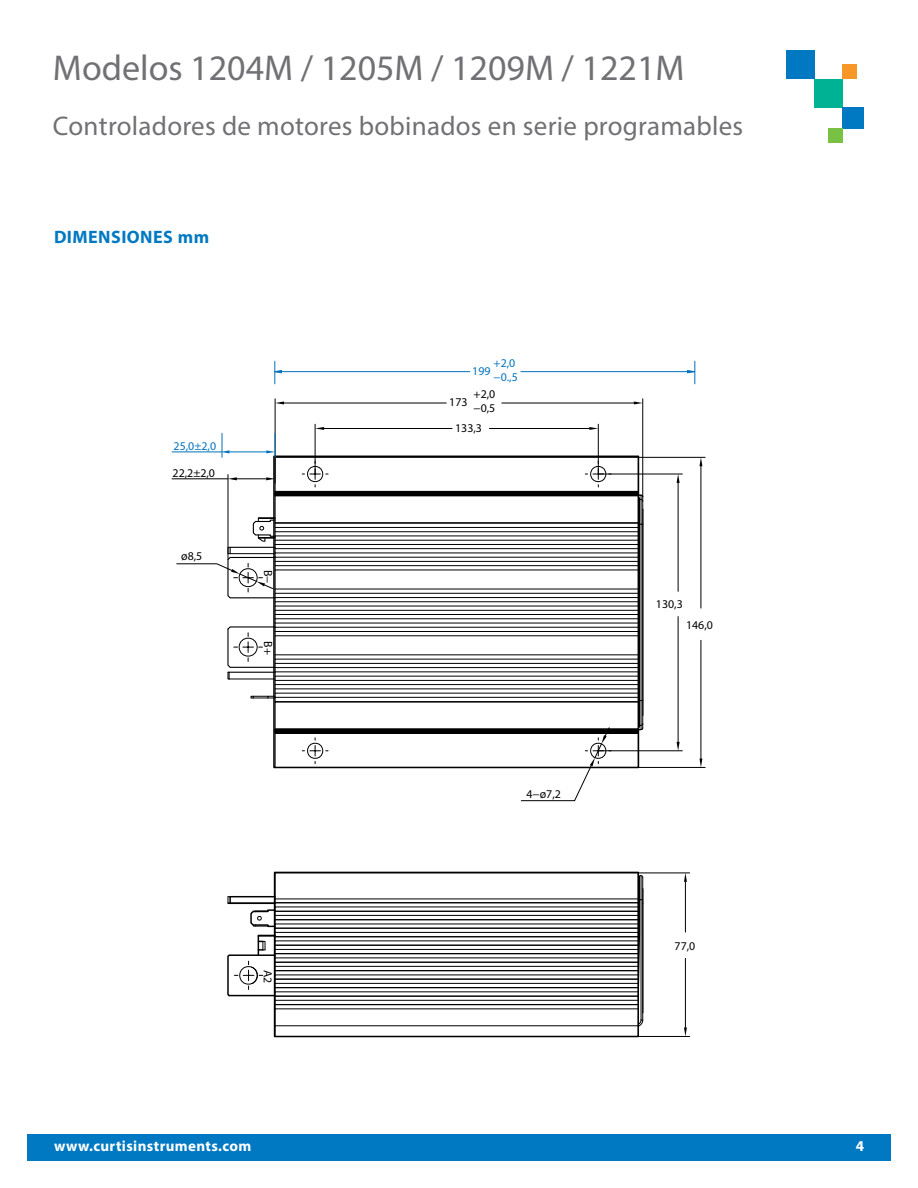
<style>
.page{position:relative;width:918px;height:1188px;background:#fff}
.page>*{position:absolute;margin:0;border:0;box-sizing:border-box;transform-origin:0 0}
.t1{font:36px "Myriad Pro";color:#717074}
.t2{font:27px "Myriad Pro";letter-spacing:.01em;color:#717074}
.t3{font:700 18px "Myriad Pro";letter-spacing:.025em;color:#0079c2}
.t4{font:700 15px "Myriad Pro";letter-spacing:.025em;color:#fff}
.t5{font:11.85px/14.2px "Helvetica Neue LT Std";color:#000}
.t6{font:11.85px/14.2px "Helvetica Neue LT Std";color:#0072bc}
</style>
<div class="page">
<div style="left:27px;top:1134px;width:864px;height:26px;background:#0079c2"></div>
<div style="left:786px;top:51px;width:29px;height:28px;background:#0079c2"></div>
<div style="left:815px;top:79px;width:28px;height:28px;background:#00b294"></div>
<div style="left:843px;top:107px;width:21px;height:21px;background:#0079c2"></div>
<div style="left:843px;top:65px;width:14px;height:14px;background:#f79728"></div>
<div style="left:829px;top:128px;width:14px;height:14px;background:#79c142"></div>
<hr style="left:639px;top:1036px;width:51px;height:1px;background:#000">
<hr style="left:639px;top:873px;width:51px;height:1px;background:#000">
<hr style="left:685px;top:958px;width:1px;height:69px;background:#000">
<hr style="left:685px;top:882px;width:1px;height:50px;background:#000">
<svg style="left:684px;top:1027px;width:3px;height:9px"></svg>
<svg style="left:684px;top:873px;width:3px;height:9px"></svg>
<svg style="left:227px;top:872px;width:417px;height:155px"></svg>
<hr style="left:678px;top:617px;width:1px;height:125px;background:#000">
<hr style="left:678px;top:483px;width:1px;height:108px;background:#000">
<hr style="left:599px;top:750px;width:83px;height:1px;background:#000">
<hr style="left:599px;top:474px;width:83px;height:1px;background:#000">
<svg style="left:677px;top:474px;width:3px;height:9px"></svg>
<svg style="left:677px;top:742px;width:3px;height:9px"></svg>
<hr style="left:701px;top:640px;width:1px;height:119px;background:#000">
<hr style="left:701px;top:466px;width:1px;height:142px;background:#000">
<hr style="left:639px;top:767px;width:66px;height:1px;background:#000">
<hr style="left:639px;top:457px;width:66px;height:1px;background:#000">
<svg style="left:699px;top:457px;width:3px;height:9px"></svg>
<svg style="left:699px;top:759px;width:3px;height:8px"></svg>
<hr style="left:315px;top:424px;width:1px;height:50px;background:#000">
<hr style="left:598px;top:424px;width:1px;height:50px;background:#000">
<hr style="left:284px;top:403px;width:162px;height:1px;background:#000">
<hr style="left:502px;top:403px;width:132px;height:1px;background:#000">
<hr style="left:275px;top:399px;width:1px;height:58px;background:#000">
<hr style="left:642px;top:399px;width:1px;height:98px;background:#000">
<svg style="left:634px;top:401px;width:9px;height:3px"></svg>
<svg style="left:275px;top:401px;width:9px;height:3px"></svg>
<hr style="left:172px;top:478px;width:56px;height:1px;background:#000">
<div style="left:274px;top:872px;width:365px;height:165px;border:1px solid #000"></div>
<hr style="left:521px;top:371px;width:174px;height:1px;background:#0072bc">
<hr style="left:275px;top:371px;width:195px;height:1px;background:#0072bc">
<svg style="left:687px;top:361px;width:8px;height:23px"></svg>
<svg style="left:274px;top:361px;width:8px;height:23px"></svg>
<hr style="left:172px;top:452px;width:50px;height:1px;background:#0072bc">
<svg style="left:176px;top:427px;width:468px;height:374px"></svg>
<h1 class="t1" style="left:53px;top:46px;width:633px">Modelos 1204M / 1205M / 1209M / 1221M</h1>
<h2 class="t2" style="left:53px;top:110px;width:692px">Controladores de motores bobinados en serie programables</h2>
<h3 class="t3" style="left:54px;top:225px;width:157px">DIMENSIONES mm</h3>
<p class="t6" style="left:174px;top:439px;width:44px">25,0±2,0</p>
<p class="t5" style="left:173px;top:465px;width:44px">22,2±2,0</p>
<p class="t5" style="left:181px;top:549px;width:23px">ø8,5</p>
<p class="t5" style="left:276px;top:570px;width:15px;rotate:90deg">B−</p>
<p class="t5" style="left:276px;top:641px;width:15px;rotate:90deg">B+</p>
<p class="t5" style="left:275px;top:970px;width:15px;rotate:90deg">A2</p>
<p class="t6" style="left:472px;top:363px;width:20px">199</p>
<p class="t6" style="left:494px;top:355px;width:26px">+2,0 −0.,5</p>
<p class="t5" style="left:449px;top:395px;width:20px">173</p>
<p class="t5" style="left:474px;top:387px;width:23px">+2,0 −0,5</p>
<p class="t5" style="left:455px;top:421px;width:28px">133,3</p>
<p class="t5" style="left:527px;top:786px;width:36px">4−ø7,2</p>
<p class="t5" style="left:656px;top:597px;width:28px">130,3</p>
<p class="t5" style="left:686px;top:618px;width:28px">146,0</p>
<p class="t5" style="left:675px;top:939px;width:22px">77,0</p>
<p class="t4" style="left:54px;top:1136px;width:199px">www.curtisinstruments.com</p>
<p class="t4" style="left:856px;top:1136px;width:10px">4</p>
</div>
